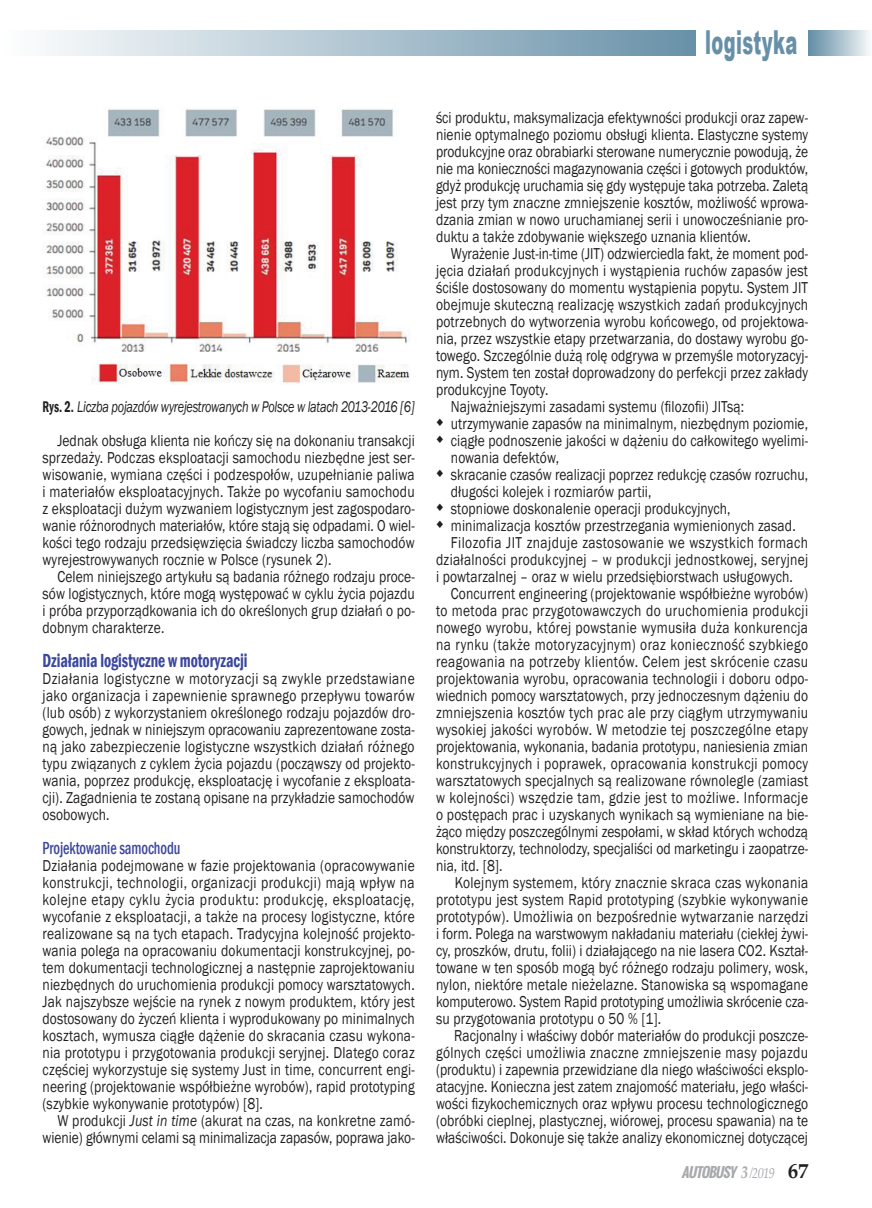
<style>
.page{position:relative;width:872px;height:1208px;background:#fff}
.page>*{position:absolute;margin:0;border:0;box-sizing:border-box;transform-origin:0 0}
.t1{font:900 33px "Arial";letter-spacing:.02em;color:#6790a8;scale:.54 1}
.t2{font:600 condensed 19.5px "Franklin Gothic";letter-spacing:-.005em;color:#3b479d;scale:.8 1}
.t3{font:500 condensed 18px "Franklin Gothic";letter-spacing:-.005em;color:#3b479d;scale:.8 1}
.t4{font:16.2px/17px "Franklin Gothic";letter-spacing:.01em;color:#231f20;text-align:justify;scale:.83 1}
.t5{font:16.2px "Franklin Gothic";letter-spacing:.03em;color:#231f20;scale:.83 1}
.t6{font:16.2px "Franklin Gothic";letter-spacing:.035em;color:#231f20;scale:.83 1}
.t7{font:italic 15.9px "Franklin Gothic";letter-spacing:-.02em;color:#231f20;scale:.77 1}
.t8{font:italic 700 13.5px "Oswald";color:#a8a9ad}
.s1{font-weight:600;font-style:normal;font-stretch:condensed}
.s2{font-style:italic}
.s3{font-family:"Palatino Linotype";font-size:17.1px}
.s4{font-family:"Palatino Linotype";font-weight:400;font-size:14.85px}
.s5{font-family:"Palatino Linotype";font-style:normal;font-size:21px;color:#231f20}
</style>
<div class="page">
<div style="left:0;top:30px;width:696px;height:25px;background:linear-gradient(to right,#fff,#6891a8)"></div>
<div style="left:808px;top:30px;width:64px;height:25px;background:linear-gradient(to right,#608ba4,#f6f8fa)"></div>
<img style="left:45px;top:109px;width:365px;height:274px">
<p class="t7" style="left:43px;top:397px;width:485px"><span class="s1">Rys. 2.</span> Liczba pojazdów wyrejestrowanych w Polsce w latach 2013-2016 [6]</p>
<p class="t4" style="left:43px;top:433px;width:450px;text-indent:15px">Jednak obsługa klienta nie kończy się na dokonaniu transakcji sprzedaży. Podczas eksploatacji samochodu niezbędne jest ser&shy;wisowanie, wymiana części i podzespołów, uzupełnianie paliwa i materiałów eksploatacyjnych. Także po wycofaniu samochodu z eksploatacji dużym wyzwaniem logistycznym jest zagospodaro&shy;wanie różnorodnych materiałów, które stają się odpadami. O wiel&shy;kości tego rodzaju przedsięwzięcia świadczy liczba samochodów wyrejestrowywanych rocznie w Polsce (rysunek 2).</p>
<p class="t4" style="left:43px;top:568px;width:450px;text-indent:15px">Celem niniejszego artykułu są badania różnego rodzaju proce&shy;sów logistycznych, które mogą występować w cyklu życia pojazdu i próba przyporządkowania ich do określonych grup działań o po&shy;dobnym charakterze.</p>
<p class="t2" style="left:43px;top:647px;width:258px">Działania logistyczne w motoryzacji</p>
<p class="t4" style="left:43px;top:670px;width:450px">Działania logistyczne w motoryzacji są zwykle przedstawiane jako organizacja i zapewnienie sprawnego przepływu towarów (lub osób) z wykorzystaniem określonego rodzaju pojazdów dro&shy;gowych, jednak w niniejszym opracowaniu zaprezentowane zosta&shy;ną jako zabezpieczenie logistyczne wszystkich działań różnego typu związanych z cyklem życia pojazdu (począwszy od projekto&shy;wania, poprzez produkcję, eksploatację i wycofanie z eksploata&shy;cji). Zagadnienia te zostaną opisane na przykładzie samochodów osobowych.</p>
<p class="t3" style="left:43px;top:836px;width:174px">Projektowanie samochodu</p>
<p class="t4" style="left:43px;top:857px;width:450px">Działania podejmowane w fazie projektowania (opracowywanie konstrukcji, technologii, organizacji produkcji) mają wpływ na kolejne etapy cyklu życia produktu: produkcję, eksploatację, wycofanie z eksploatacji, a także na procesy logistyczne, które realizowane są na tych etapach. Tradycyjna kolejność projekto&shy;wania polega na opracowaniu dokumentacji konstrukcyjnej, po&shy;tem dokumentacji technologicznej a następnie zaprojektowaniu niezbędnych do uruchomienia produkcji pomocy warsztatowych.<br>Jak najszybsze wejście na rynek z nowym produktem, który jest dostosowany do życzeń klienta i wyprodukowany po minimalnych kosztach, wymusza ciągłe dążenie do skracania czasu wykona&shy;nia prototypu i przygotowania produkcji seryjnej. Dlatego coraz częściej wykorzystuje się systemy Just in time, concurrent engi&shy;neering (projektowanie współbieżne wyrobów), rapid prototyping (szybkie wykonywanie prototypów) [8].</p>
<p class="t4" style="left:43px;top:1112px;width:450px;text-align:right">W produkcji <span class="s2">Just in time</span> (akurat na czas, na konkretne zamó&shy;wienie) głównymi celami są minimalizacja zapasów, poprawa jako-</p>
<h1 class="t1" style="left:705px;top:19px;width:172px">logistyka</h1>
<p class="t4" style="left:436px;top:110px;width:450px">ści produktu, maksymalizacja efektywności produkcji oraz zapew&shy;nienie optymalnego poziomu obsługi klienta. Elastyczne systemy produkcyjne oraz obrabiarki sterowane numerycznie powodują, że nie ma konieczności magazynowania części i gotowych produktów, gdyż produkcję uruchamia się gdy występuje taka potrzeba. Zaletą jest przy tym znaczne zmniejszenie kosztów, możliwość wprowa&shy;dzania zmian w nowo uruchamianej serii i unowocześnianie pro&shy;duktu a także zdobywanie większego uznania klientów.</p>
<p class="t4" style="left:451px;top:246px;width:432px">Wyrażenie Just-in-time (JIT) odzwierciedla fakt, że moment pod-</p>
<p class="t4" style="left:436px;top:263px;width:450px">jęcia działań produkcyjnych i wystąpienia ruchów zapasów jest</p>
<p class="t4" style="left:436px;top:280px;width:450px">ściśle dostosowany do momentu wystąpienia popytu. System JIT</p>
<p class="t4" style="left:436px;top:297px;width:450px">obejmuje skuteczną realizację wszystkich zadań produkcyjnych</p>
<p class="t4" style="left:436px;top:314px;width:450px">potrzebnych do wytworzenia wyrobu końcowego, od projektowa-</p>
<p class="t4" style="left:436px;top:331px;width:450px">nia, przez wszystkie etapy przetwarzania, do dostawy wyrobu go-</p>
<p class="t4" style="left:436px;top:348px;width:450px">towego. Szczególnie dużą rolę odgrywa w przemyśle motoryzacyj-</p>
<p class="t4" style="left:436px;top:365px;width:450px">nym. System ten został doprowadzony do perfekcji przez zakłady</p>
<p class="t4" style="left:436px;top:382px;width:137px">produkcyjne Toyoty.</p>
<p class="t4" style="left:451px;top:399px;width:355px">Najważniejszymi zasadami systemu (filozofii) JITsą:</p>
<p class="t4" style="left:436px;top:416px;width:450px">○ utrzymywanie zapasów na minimalnym, niezbędnym poziomie,</p>
<p class="t4" style="left:451px;top:433px;width:432px;text-indent:-15px">○ ciągłe podnoszenie jakości w dążeniu do całkowitego wyelimi&shy;nowania defektów,</p>
<p class="t4" style="left:451px;top:467px;width:432px;text-indent:-15px">○ skracanie czasów realizacji poprzez redukcję czasów rozruchu, długości kolejek i rozmiarów partii,</p>
<p class="t4" style="left:436px;top:500px;width:356px">○ stopniowe doskonalenie operacji produkcyjnych,</p>
<p class="t4" style="left:436px;top:517px;width:435px">○ minimalizacja kosztów przestrzegania wymienionych zasad.</p>
<p class="t6" style="left:451px;top:533px;width:432px">Filozofia JIT znajduje zastosowanie we wszystkich formach</p>
<p class="t4" style="left:436px;top:551px;width:450px">działalności produkcyjnej – w produkcji jednostkowej, seryjnej</p>
<p class="t4" style="left:436px;top:568px;width:431px">i powtarzalnej – oraz w wielu przedsiębiorstwach usługowych.</p>
<p class="t4" style="left:451px;top:585px;width:432px">Concurrent engineering (projektowanie współbieżne wyrobów)</p>
<p class="t5" style="left:436px;top:600px;width:450px">to metoda prac przygotowawczych do uruchomienia produkcji</p>
<p class="t5" style="left:436px;top:617px;width:450px">nowego wyrobu, której powstanie wymusiła duża konkurencja</p>
<p class="t5" style="left:436px;top:634px;width:450px">na rynku (także motoryzacyjnym) oraz konieczność szybkiego</p>
<p class="t5" style="left:436px;top:651px;width:450px">reagowania na potrzeby klientów. Celem jest skrócenie czasu</p>
<p class="t4" style="left:436px;top:670px;width:450px">projektowania wyrobu, opracowania technologii i doboru odpo-</p>
<p class="t4" style="left:436px;top:687px;width:450px">wiednich pomocy warsztatowych, przy jednoczesnym dążeniu do</p>
<p class="t4" style="left:436px;top:704px;width:450px">zmniejszenia kosztów tych prac ale przy ciągłym utrzymywaniu</p>
<p class="t5" style="left:436px;top:719px;width:450px">wysokiej jakości wyrobów. W metodzie tej poszczególne etapy</p>
<p class="t4" style="left:436px;top:738px;width:450px">projektowania, wykonania, badania prototypu, naniesienia zmian</p>
<p class="t5" style="left:436px;top:753px;width:450px">konstrukcyjnych i poprawek, opracowania konstrukcji pomocy</p>
<p class="t4" style="left:436px;top:772px;width:450px">warsztatowych specjalnych są realizowane równolegle (zamiast</p>
<p class="t5" style="left:436px;top:787px;width:450px">w kolejności) wszędzie tam, gdzie jest to możliwe. Informacje</p>
<p class="t4" style="left:436px;top:806px;width:450px">o postępach prac i uzyskanych wynikach są wymieniane na bie-</p>
<p class="t4" style="left:436px;top:823px;width:450px">żąco między poszczególnymi zespołami, w skład których wchodzą</p>
<p class="t4" style="left:436px;top:840px;width:450px">konstruktorzy, technolodzy, specjaliści od marketingu i zaopatrze-</p>
<p class="t4" style="left:436px;top:857px;width:82px">nia, itd. [8].</p>
<p class="t4" style="left:455px;top:874px;width:427px">Kolejnym systemem, który znacznie skraca czas wykonania</p>
<p class="t4" style="left:436px;top:891px;width:450px">prototypu jest system Rapid prototyping (szybkie wykonywanie</p>
<p class="t4" style="left:436px;top:908px;width:450px">prototypów). Umożliwia on bezpośrednie wytwarzanie narzędzi</p>
<p class="t4" style="left:436px;top:925px;width:450px">i form. Polega na warstwowym nakładaniu materiału (ciekłej żywi-</p>
<p class="t4" style="left:436px;top:942px;width:450px">cy, proszków, drutu, folii) i działającego na nie lasera CO2. Kształ-</p>
<p class="t4" style="left:436px;top:959px;width:450px">towane w ten sposób mogą być różnego rodzaju polimery, wosk,</p>
<p class="t4" style="left:436px;top:976px;width:450px">nylon, niektóre metale nieżelazne. Stanowiska są wspomagane</p>
<p class="t4" style="left:436px;top:993px;width:450px">komputerowo. System Rapid prototyping umożliwia skrócenie cza-</p>
<p class="t4" style="left:436px;top:1010px;width:273px">su przygotowania prototypu o 50 % [1].</p>
<p class="t4" style="left:454px;top:1027px;width:428px">Racjonalny i właściwy dobór materiałów do produkcji poszcze-</p>
<p class="t4" style="left:436px;top:1044px;width:450px">gólnych części umożliwia znaczne zmniejszenie masy pojazdu</p>
<p class="t4" style="left:436px;top:1061px;width:450px">(produktu) i zapewnia przewidziane dla niego właściwości eksplo-</p>
<p class="t4" style="left:436px;top:1078px;width:450px">atacyjne. Konieczna jest zatem znajomość materiału, jego właści-</p>
<p class="t4" style="left:436px;top:1095px;width:450px">wości fizykochemicznych oraz wpływu procesu technologicznego</p>
<p class="t4" style="left:436px;top:1112px;width:450px">(obróbki cieplnej, plastycznej, wiórowej, procesu spawania) na te</p>
<p class="t4" style="left:436px;top:1129px;width:450px">właściwości. Dokonuje się także analizy ekonomicznej dotyczącej</p>
<p class="t8" style="left:681px;top:1162px;width:129px">AUTOBUSY <span class="s3">3</span><span class="s4">/2019</span> <span class="s5">67</span></p>
</div>
